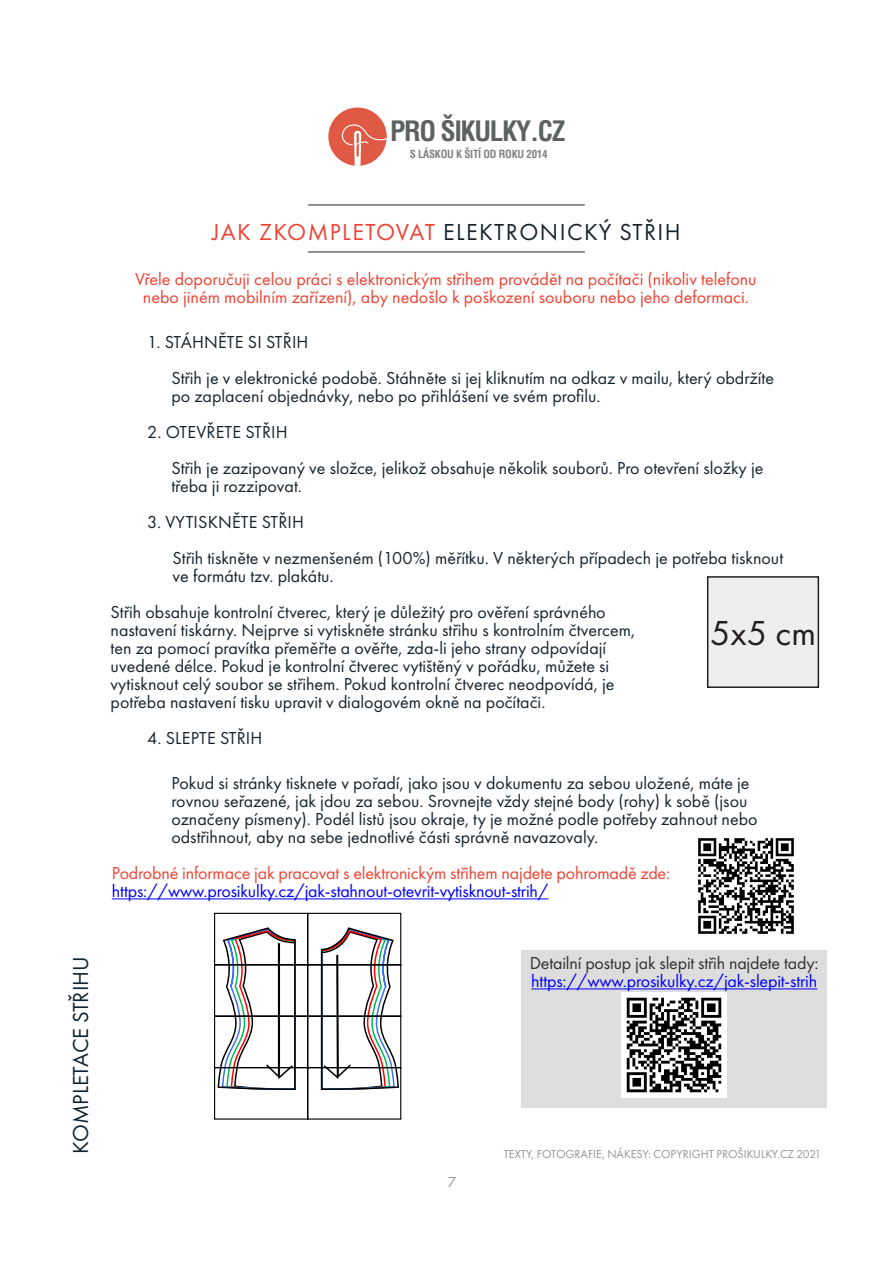
<style>
.page{position:relative;width:893px;height:1263px;background:#fff}
.page>*{position:absolute;margin:0;border:0;box-sizing:border-box;transform-origin:0 0}
.t1{font:36px "Futura PT";color:#231f20}
.t2{font:700 condensed 27.45px "Helvetica";letter-spacing:-.05em;color:#5d6162}
.Chapter_Title_-_Alig{font:24px "Futura PT";letter-spacing:.06em;color:#16242e}
.Title_-_Align_Left{font:22.5px "Futura PT";color:#16242e}
.Body_Text{font:18px/18px "Futura PT";color:#16242e}
.Pull_Quote{font:18px/18px "Futura PT";color:#ee4232;text-align:center}
.Title_-_Align_Left-2{font:18px "Futura PT";letter-spacing:-.01em;color:#00f}
.Title_-_Align_Left-3{font:18px "Futura PT";letter-spacing:-.01em;color:#e43}
.Title_-_Align_Left-4{font:18px "Futura PT";letter-spacing:-.01em;color:#313131}
.Page_Number_-_Align{font:15px "Futura PT";color:#939598}
.Title_-_Align_Left-5{font:12px "Futura PT";color:#939598}
.t3{font:700 condensed 10.95px "Helvetica";letter-spacing:-.025em;color:#808285}
.s1{color:#ee4232}
</style>
<div class="page">
<hr style="left:308px;top:205px;width:277px;height:1px;background:#16242e">
<hr style="left:308px;top:252px;width:277px;height:1px;background:#16242e">
<div style="left:328px;top:107px;width:59px;height:59px;background:#df5944;border-radius:50%"></div>
<svg style="left:342px;top:124px;width:45px;height:42px"></svg>
<div style="left:521px;top:950px;width:306px;height:157px;background:#ddd"></div>
<hr style="left:531px;top:988px;width:286px;height:1px;background:#00f">
<hr style="left:112px;top:898px;width:437px;height:1px;background:#00f">
<img style="left:622px;top:993px;width:105px;height:105px">
<div style="left:708px;top:577px;width:110px;height:110px;background:#eee"></div>
<div style="left:707px;top:576px;width:112px;height:112px;border:2px solid #231f20"></div>
<svg style="left:214px;top:912px;width:188px;height:208px"></svg>
<img style="left:698px;top:838px;width:96px;height:96px">
<p class="t2" style="left:390px;top:113px;width:177px">PRO ŠIKULKY.CZ</p>
<p class="t3" style="left:410px;top:147px;width:139px">S LÁSKOU K ŠITÍ OD ROKU 2014</p>
<p class="Title_-_Align_Left" style="left:67px;top:1153px;width:199px;rotate:-90deg">KOMPLETACE STŘIHU</p>
<p class="Chapter_Title_-_Alig" style="left:212px;top:218px;width:470px"><span class="s1">JAK ZKOMPLETOVAT</span> ELEKTRONICKÝ STŘIH</p>
<p class="Pull_Quote" style="left:135px;top:270px;width:623px">Vřele doporučuji celou práci s elektronickým střihem provádět na počítači (nikoliv telefonu nebo jiném mobilním zařízení), aby nedošlo k poškození souboru nebo jeho deformaci.</p>
<p class="Body_Text" style="left:147px;top:333px;width:163px">1. STÁHNĚTE SI STŘIH</p>
<p class="Body_Text" style="left:171px;top:369px;width:604px">Střih je v elektronické podobě. Stáhněte si jej kliknutím na odkaz v mailu, který obdržíte po zaplacení objednávky, nebo po přihlášení ve svém profilu.</p>
<p class="Body_Text" style="left:147px;top:423px;width:142px">2. OTEVŘETE STŘIH</p>
<p class="Body_Text" style="left:171px;top:459px;width:594px">Střih je zazipovaný ve složce, jelikož obsahuje několik souborů. Pro otevření složky je třeba ji rozzipovat.</p>
<p class="Body_Text" style="left:147px;top:513px;width:158px">3. VYTISKNĚTE STŘIH</p>
<p class="Body_Text" style="left:173px;top:549px;width:612px">Střih tiskněte v nezmenšeném (100%) měřítku. V některých případech je potřeba tisknout ve formátu tzv. plakátu.</p>
<p class="Body_Text" style="left:111px;top:603px;width:526px">Střih obsahuje kontrolní čtverec, který je důležitý pro ověření správného nastavení tiskárny. Nejprve si vytiskněte stránku střihu s kontrolním čtvercem, ten za pomocí pravítka přeměřte a ověřte, zda-li jeho strany odpovídají uvedené délce. Pokud je kontrolní čtverec vytištěný v pořádku, můžete si vytisknout celý soubor se střihem. Pokud kontrolní čtverec neodpovídá, je potřeba nastavení tisku upravit v dialogovém okně na počítači.</p>
<p class="Body_Text" style="left:147px;top:729px;width:117px">4. SLEPTE STŘIH</p>
<p class="t1" style="left:710px;top:612px;width:108px">5x5 cm</p>
<p class="Body_Text" style="left:171px;top:774px;width:588px">Pokud si stránky tisknete v pořadí, jako jsou v dokumentu za sebou uložené, máte je rovnou seřazené, jak jdou za sebou. Srovnejte vždy stejné body (rohy) k sobě (jsou označeny písmeny). Podél listů jsou okraje, ty je možné podle potřeby zahnout nebo odstřihnout, aby na sebe jednotlivé části správně navazovaly.</p>
<p class="Title_-_Align_Left-3" style="left:112px;top:862px;width:560px">Podrobné informace jak pracovat s elektronickým střihem najdete pohromadě zde:</p>
<p class="Title_-_Align_Left-2" style="left:112px;top:880px;width:438px">https://www.prosikulky.cz/jak-stahnout-otevrit-vytisknout-strih/</p>
<p class="Title_-_Align_Left-4" style="left:530px;top:952px;width:290px">Detailní postup jak slepit střih najdete tady:</p>
<p class="Title_-_Align_Left-2" style="left:531px;top:970px;width:288px">https://www.prosikulky.cz/jak-slepit-strih</p>
<p class="Page_Number_-_Align" style="left:448px;top:1173px;width:10px">7</p>
<p class="Title_-_Align_Left-5" style="left:504px;top:1147px;width:319px">TEXTY, FOTOGRAFIE, NÁKESY: COPYRIGHT PROŠIKULKY.CZ 2021</p>
</div>
